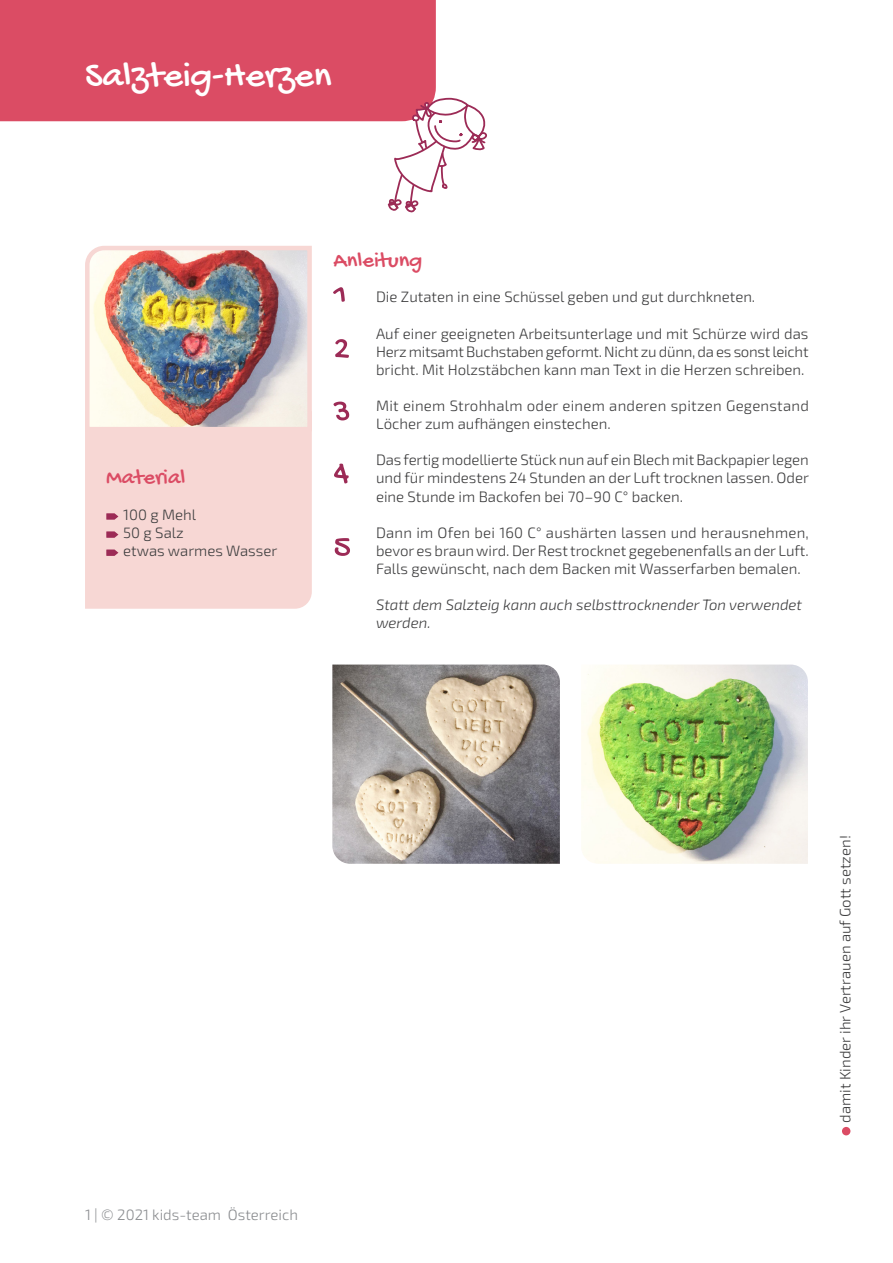
<style>
.page{position:relative;width:893px;height:1263px;background:#fff}
.page>*{position:absolute;margin:0;border:0;box-sizing:border-box;transform-origin:0 0}
.Headline16_Gochi{font:37.5px "Gochi Hand";color:#fff}
.Headline15_Gochi{font:22.5px "Gochi Hand";color:#db4c64}
.Fließtext_linksbündi{font:300 15px/18.1px "Exo 2";color:#3e3e3f;text-align:justify}
.Fließtext_linksbündi-2{font:italic 300 15px "Exo 2";color:#3e3e3f}
.Bullet_Point_links{font:300 15px "Exo 2";color:#3e3e3f}
.t1{font:300 15px "Exo 2";color:#8b8d90}
</style>
<div class="page">
<div style="left:842px;top:1127px;width:8px;height:8px;background:#db4c64;border-radius:50%"></div>
<div style="left:0;top:0;width:436px;height:121px;background:#db4c64"></div>
<img style="left:332px;top:664px;width:228px;height:200px">
<img style="left:581px;top:664px;width:227px;height:200px">
<svg style="left:335px;top:538px;width:15px;height:18px"></svg>
<svg style="left:334px;top:464px;width:15px;height:19px"></svg>
<svg style="left:333px;top:402px;width:16px;height:18px"></svg>
<svg style="left:335px;top:339px;width:14px;height:19px"></svg>
<svg style="left:333px;top:287px;width:12px;height:15px"></svg>
<svg style="left:386px;top:97px;width:101px;height:116px"></svg>
<img style="left:85px;top:246px;width:227px;height:363px">
<p class="Headline16_Gochi" style="left:85px;top:56px;width:248px">Salzteig-Herzen</p>
<p class="Headline15_Gochi" style="left:106px;top:466px;width:81px">Material</p>
<p class="Bullet_Point_links" style="left:123px;top:504px;width:74px">100 g Mehl</p>
<p class="Bullet_Point_links" style="left:123px;top:522px;width:62px">50 g Salz</p>
<p class="Bullet_Point_links" style="left:123px;top:540px;width:156px">etwas warmes Wasser</p>
<p class="Headline15_Gochi" style="left:334px;top:249px;width:90px">Anleitung</p>
<p class="Fließtext_linksbündi" style="left:376px;top:287px;width:381px">Die Zutaten in eine Schüssel geben und gut durchkneten.</p>
<p class="Fließtext_linksbündi" style="left:376px;top:324px;width:434px">Auf einer geeigneten Arbeitsunterlage und mit Schürze wird das Herz mitsamt Buchstaben geformt. Nicht zu dünn, da es sonst leicht bricht. Mit Holzstäbchen kann man Text in die Herzen schreiben.</p>
<p class="Fließtext_linksbündi" style="left:376px;top:396px;width:434px">Mit einem Strohhalm oder einem anderen spitzen Gegenstand<br>Löcher zum aufhängen einstechen.</p>
<p class="Fließtext_linksbündi" style="left:376px;top:450px;width:435px">Das fertig modellierte Stück nun auf ein Blech mit Backpapier legen und für mindestens 24 Stunden an der Luft trocknen lassen. Oder eine Stunde im Backofen bei 70–90 C° backen.</p>
<p class="Fließtext_linksbündi" style="left:376px;top:523px;width:434px">Dann im Ofen bei 160 C° aushärten lassen und herausnehmen, bevor es braun wird. Der Rest trocknet gegebenenfalls an der Luft.<br>Falls gewünscht, nach dem Backen mit Wasserfarben bemalen.</p>
<p class="Fließtext_linksbündi-2" style="left:376px;top:594px;width:428px">Statt dem Salzteig kann auch selbsttrocknender Ton verwendet</p>
<p class="Fließtext_linksbündi-2" style="left:376px;top:613px;width:56px">werden.</p>
<p class="t1" style="left:85px;top:1205px;width:215px">1 | © 2021 kids-team Österreich</p>
<p class="Fließtext_linksbündi" style="left:835px;top:1122px;width:289px;rotate:-90deg">damit Kinder ihr Vertrauen auf Gott setzen!</p>
</div>
